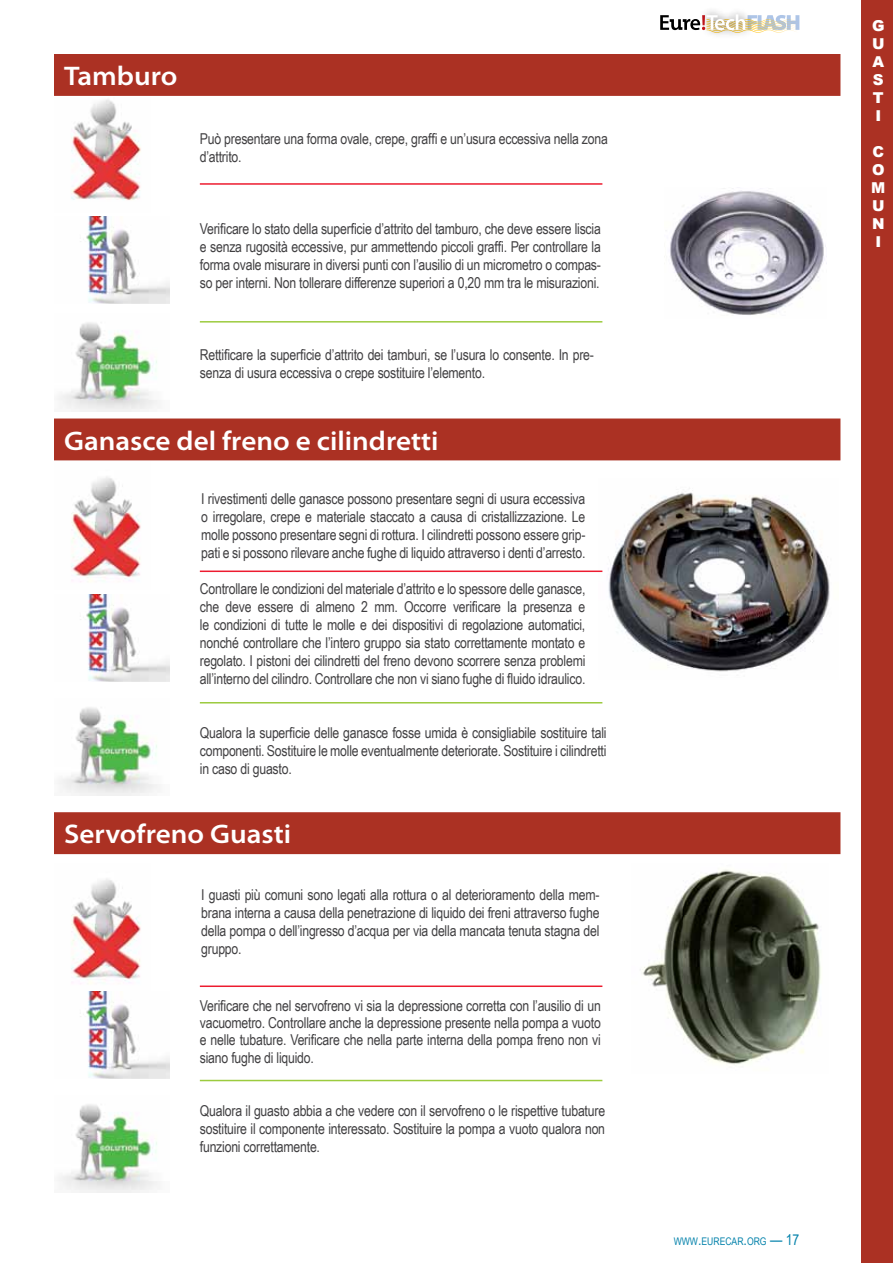
<style>
.page{position:relative;width:893px;height:1263px;background:#fff}
.page>*{position:absolute;margin:0;border:0;box-sizing:border-box;transform-origin:0 0}
.t1{font:600 semi-expanded 27px "Myriad Pro";color:#fff}
.t2{font:15px/18px "Arial Narrow";letter-spacing:-.015em;color:#414042;text-align:justify}
.t3{font:900 15px/18px "Arial";color:#fff;text-align:justify}
.t4{font:10.5px "Arial Narrow";color:#0482ab}
.s1{font-size:15px}
</style>
<div class="page">
<svg style="left:660px;top:14px;width:139px;height:19px"></svg>
<img style="left:598px;top:488px;width:232px;height:184px">
<img style="left:670px;top:188px;width:156px;height:127px">
<img style="left:71px;top:99px;width:70px;height:101px">
<div style="left:55px;top:55px;width:785px;height:40px;background:#ab3123"></div>
<div style="left:54px;top:54px;width:786px;height:42px;border:2px solid #ab3123"></div>
<img style="left:80px;top:217px;width:90px;height:87px">
<img style="left:58px;top:322px;width:100px;height:90px">
<hr style="left:200px;top:183px;width:402px;height:2px;background:#ed1b2f">
<hr style="left:200px;top:321px;width:402px;height:2px;background:#9ccb3e">
<div style="left:55px;top:419px;width:785px;height:41px;background:#ab3123"></div>
<div style="left:54px;top:418px;width:786px;height:42px;border:2px solid #ab3123"></div>
<img style="left:71px;top:477px;width:70px;height:105px">
<img style="left:80px;top:595px;width:90px;height:86px">
<img style="left:58px;top:707px;width:100px;height:89px">
<hr style="left:200px;top:570px;width:402px;height:2px;background:#ed1b2f">
<hr style="left:200px;top:702px;width:402px;height:1px;background:#9ccb3e">
<div style="left:862px;top:0;width:31px;height:1263px;background:#ab3123"></div>
<div style="left:55px;top:813px;width:785px;height:40px;background:#ab3123"></div>
<div style="left:54px;top:812px;width:786px;height:42px;border:2px solid #ab3123"></div>
<img style="left:71px;top:879px;width:70px;height:105px">
<img style="left:80px;top:991px;width:90px;height:87px">
<img style="left:58px;top:1104px;width:100px;height:88px">
<hr style="left:200px;top:985px;width:402px;height:2px;background:#ed1b2f">
<hr style="left:200px;top:1080px;width:402px;height:1px;background:#9ccb3e">
<img style="left:640px;top:869px;width:181px;height:196px">
<h1 class="t1" style="left:64px;top:61px;width:115px">Tamburo</h1>
<p class="t2" style="left:200px;top:129px;width:410px">Può presentare una forma ovale, crepe, graffi e un’usura eccessiva nella zona d’attrito.</p>
<p class="t2" style="left:200px;top:219px;width:403px">Verificare lo stato della superficie d’attrito del tamburo, che deve essere liscia e senza rugosità eccessive, pur ammettendo piccoli graffi. Per controllare la forma ovale misurare in diversi punti con l’ausilio di un micrometro o compas&shy;so per interni. Non tollerare differenze superiori a 0,20 mm tra le misurazioni.</p>
<p class="t2" style="left:200px;top:345px;width:396px">Rettificare la superficie d’attrito dei tamburi, se l’usura lo consente. In pre&shy;senza di usura eccessiva o crepe sostituire l’elemento.</p>
<h1 class="t1" style="left:64px;top:425px;width:376px">Ganasce del freno e cilindretti</h1>
<p class="t2" style="left:201px;top:489px;width:386px">I rivestimenti delle ganasce possono presentare segni di usura eccessiva o irregolare, crepe e materiale staccato a causa di cristallizzazione. Le molle possono presentare segni di rottura. I cilindretti possono essere grip&shy;pati e si possono rilevare anche fughe di liquido attraverso i denti d’arresto.</p>
<p class="t2" style="left:200px;top:579px;width:387px">Controllare le condizioni del materiale d’attrito e lo spessore delle ganasce, che deve essere di almeno 2 mm. Occorre verificare la presenza e le condizioni di tutte le molle e dei dispositivi di regolazione automatici, nonché controllare che l’intero gruppo sia stato correttamente montato e regolato. I pistoni dei cilindretti del freno devono scorrere senza problemi all’interno del cilindro. Controllare che non vi siano fughe di fluido idraulico.</p>
<p class="t2" style="left:200px;top:723px;width:408px">Qualora la superficie delle ganasce fosse umida è consigliabile sostituire tali componenti. Sostituire le molle eventualmente deteriorate. Sostituire i cilindretti in caso di guasto.</p>
<h1 class="t1" style="left:64px;top:819px;width:229px">Servofreno Guasti</h1>
<p class="t2" style="left:201px;top:885px;width:400px">I guasti più comuni sono legati alla rottura o al deterioramento della mem&shy;brana interna a causa della penetrazione di liquido dei freni attraverso fughe della pompa o dell’ingresso d’acqua per via della mancata tenuta stagna del gruppo.</p>
<p class="t2" style="left:200px;top:996px;width:403px;line-height:17.2px">Verificare che nel servofreno vi sia la depressione corretta con l’ausilio di un vacuometro. Controllare anche la depressione presente nella pompa a vuoto e nelle tubature. Verificare che nella parte interna della pompa freno non vi siano fughe di liquido.</p>
<p class="t2" style="left:200px;top:1101px;width:407px">Qualora il guasto abbia a che vedere con il servofreno o le rispettive tubature sostituire il componente interessato. Sostituire la pompa a vuoto qualora non funzioni correttamente.</p>
<p class="t4" style="left:674px;top:1233px;width:127px">WWW<span class="s1">.</span>EURECAR<span class="s1">.</span>ORG <span class="s1">— 17</span></p>
<p class="t3" style="left:872px;top:16px;width:14px">G U A S T I</p>
<p class="t3" style="left:871px;top:142px;width:16px">C O M U N I</p>
</div>
